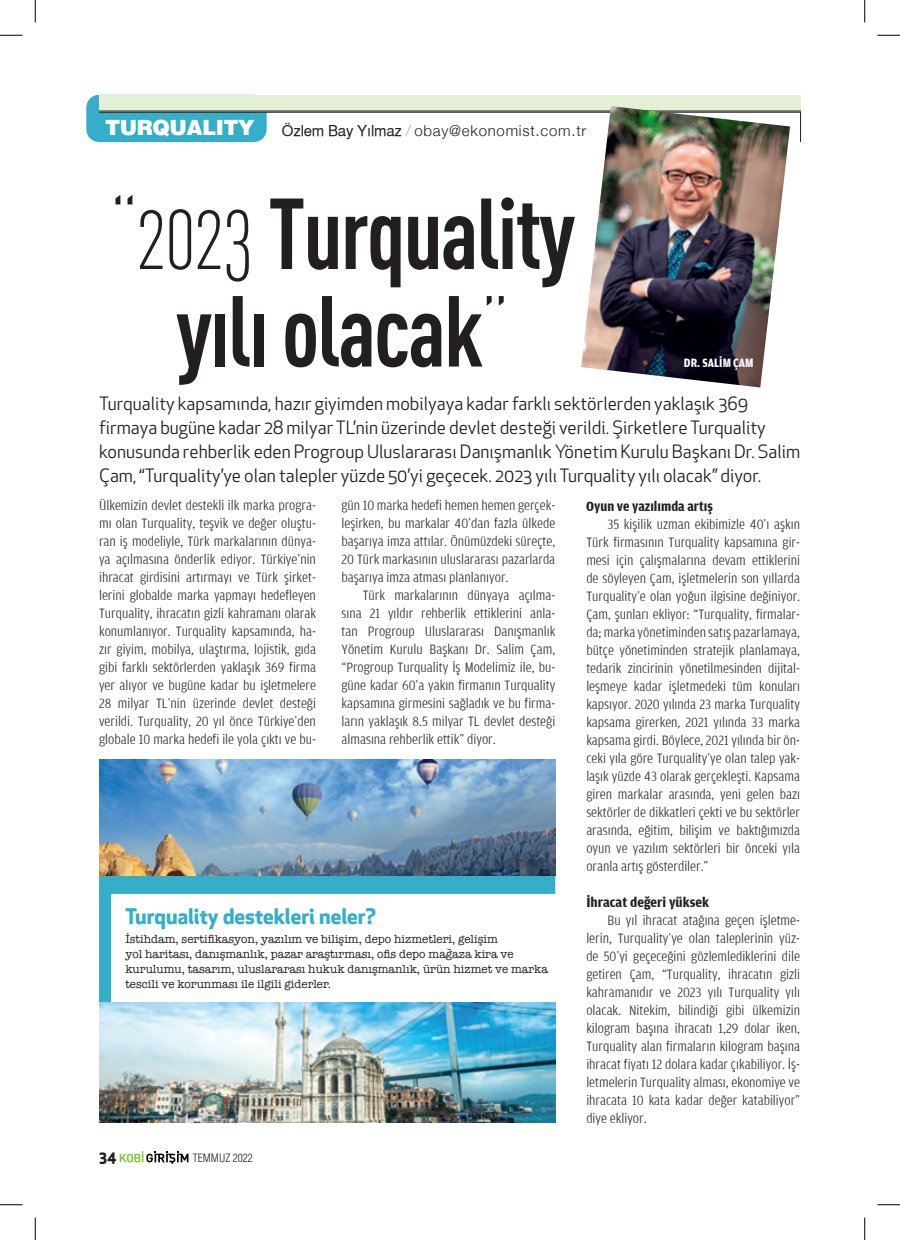
<style>
.page{position:relative;width:900px;height:1240px;background:#fff}
.page>*{position:absolute;margin:0;border:0;box-sizing:border-box;transform-origin:0 0}
.t1{font:99px/97.5px "DIN Cond Bold Alternate";letter-spacing:-.02em;color:#231f20;text-align:center;scale:.95 1}
.t2{font:700 21px "Apex New";color:#34aec9}
.t3{font:900 21px "Helveticam";letter-spacing:-.025em;color:#fff}
.t4{font:18px/24px "Apex New";color:#231f20}
.t5{font:300 15px "Helvetica Neue";letter-spacing:.05em;color:#231f20}
.t6{font:700 15px "Apex New";color:#231f20}
.t7{font:300 condensed 14.25px/18px "Amplitude Aubi 3";color:#231f20;text-align:justify;scale:1.1 1}
.t8{font:700 condensed 14.25px "Amplitude Aubi 3";color:#231f20;scale:1.05 1}
.t9{font:700 condensed 14.25px "Amplitude Aubi 3";color:#231f20;scale:1.1 1}
.t10{font:700 condensed 12.75px "Amplitude Aubi 3";color:#fff}
.t11{font:12px/15px "American Typewriter";color:#231f20}
.t12{font:300 11.25px "Helveticam Cond";color:#231f20}
.s1{font-family:"Helvetica Roman Y";font-weight:400}
.s2{font-weight:200}
.s3{font-family:"DIN Cond Light Alternate"}
</style>
<div class="page">
<div style="left:86px;top:95px;width:181px;height:47px;background:#34aec9;border-radius:13px"></div>
<svg style="left:120px;top:1151px;width:68px;height:13px"></svg>
<div style="left:99px;top:95px;width:702px;height:16px;background:#e3f0d5"></div>
<hr style="left:99px;top:111px;width:702px;height:1px;background:#231f20">
<hr style="left:99px;top:112px;width:702px;height:1px;background:#231f20">
<hr style="left:800px;top:112px;width:1px;height:30px;background:#231f20">
<img style="left:581px;top:106px;width:209px;height:281px">
<div style="left:99px;top:876px;width:456px;height:18px;background:#34aec9"></div>
<div style="left:99px;top:889px;width:12px;height:113px;background:#34aec9"></div>
<img style="left:99px;top:759px;width:456px;height:117px">
<img style="left:99px;top:1002px;width:456px;height:121px">
<svg style="left:0;top:35px;width:22px;height:1px"></svg>
<svg style="left:877px;top:35px;width:23px;height:1px"></svg>
<svg style="left:0;top:1204px;width:22px;height:1px"></svg>
<svg style="left:877px;top:1204px;width:23px;height:1px"></svg>
<svg style="left:35px;top:0;width:1px;height:22px"></svg>
<svg style="left:35px;top:1217px;width:1px;height:23px"></svg>
<svg style="left:864px;top:0;width:1px;height:22px"></svg>
<svg style="left:864px;top:1217px;width:1px;height:23px"></svg>
<p class="t3" style="left:105px;top:114px;width:151px">TURQUALITY</p>
<p class="t5" style="left:282px;top:118px;width:306px"><span class="s1">Özlem Bay Yılmaz</span> <span class="s2">/</span> obay@ekonomist.com.tr</p>
<p class="t1" style="left:110px;top:182px;width:491px"><span class="s3">“2023</span> Turquality yılı olacak<span class="s3">”</span></p>
<p class="t10" style="left:684px;top:356px;width:71px">DR. SALİM ÇAM</p>
<p class="t4" style="left:99px;top:391px;width:702px">Turquality kapsamında, hazır giyimden mobilyaya kadar farklı sektörlerden yaklaşık 369 firmaya bugüne kadar 28 milyar TL’nin üzerinde devlet desteği verildi. Şirketlere Turquality konusunda rehberlik eden Progroup Uluslararası Danışmanlık Yönetim Kurulu Başkanı Dr. Salim Çam, “Turquality’ye olan talepler yüzde 50’yi geçecek. 2023 yılı Turquality yılı olacak” diyor.</p>
<p class="t7" style="left:99px;top:496px;width:199px">Ülkemizin devlet destekli ilk marka progra&shy;mı olan Turquality, teşvik ve değer oluştu&shy;ran iş modeliyle, Türk markalarının dünya&shy;ya açılmasına önderlik ediyor. Türkiye’nin ihracat girdisini artırmayı ve Türk şirket&shy;lerini globalde marka yapmayı hedefleyen Turquality, ihracatın gizli kahramanı olarak konumlanıyor. Turquality kapsamında, ha&shy;zır giyim, mobilya, ulaştırma, lojistik, gıda gibi farklı sektörlerden yaklaşık 369 firma yer alıyor ve bugüne kadar bu işletmelere 28 milyar TL’nin üzerinde devlet desteği verildi. Turquality, 20 yıl önce Türkiye’den globale 10 marka hedefi ile yola çıktı ve bu-</p>
<p class="t7" style="left:341px;top:496px;width:196px">gün 10 marka hedefi hemen hemen gerçek&shy;leşirken, bu markalar 40’dan fazla ülkede başarıya imza attılar. Önümüzdeki süreçte, 20 Türk markasının uluslararası pazarlarda başarıya imza atması planlanıyor.</p>
<p class="t7" style="left:341px;top:586px;width:196px;text-indent:21px">Türk markalarının dünyaya açılma&shy;sına 21 yıldır rehberlik ettiklerini anla&shy;tan Progroup Uluslararası Danışmanlık Yönetim Kurulu Başkanı Dr. Salim Çam, “Progroup Turquality İş Modelimiz ile, bu&shy;güne kadar 60’a yakın firmanın Turquality kapsamına girmesini sağladık ve bu firma&shy;ların yaklaşık 8.5 milyar TL devlet desteği almasına rehberlik ettik” diyor.</p>
<p class="t2" style="left:125px;top:901px;width:252px">Turquality destekleri neler?</p>
<p class="t11" style="left:125px;top:931px;width:424px">İstihdam, sertifikasyon, yazılım ve bilişim, depo hizmetleri, gelişim<br>yol haritası, danışmanlık, pazar araştırması, ofis depo mağaza kira ve kurulumu, tasarım, uluslararası hukuk danışmanlık, ürün hizmet ve marka tescili ve korunması ile ilgili giderler.</p>
<p class="t6" style="left:99px;top:1146px;width:19px">34</p>
<p class="t12" style="left:193px;top:1152px;width:61px">TEMMUZ 2022</p>
<p class="t8" style="left:586px;top:499px;width:122px">Oyun ve yazılımda artış</p>
<p class="t7" style="left:586px;top:516px;width:196px;text-indent:21px">35 kişilik uzman ekibimizle 40’ı aşkın Türk firmasının Turquality kapsamına gir&shy;mesi için çalışmalarına devam ettiklerini de söyleyen Çam, işletmelerin son yıllarda Turquality’e olan yoğun ilgisine değiniyor.<br>Çam, şunları ekliyor: “Turquality, firmalar&shy;da; marka yönetiminden satış pazarlamaya, bütçe yönetiminden stratejik planlamaya, tedarik zincirinin yönetilmesinden dijital&shy;leşmeye kadar işletmedeki tüm konuları kapsıyor. 2020 yılında 23 marka Turquality kapsama girerken, 2021 yılında 33 marka kapsama girdi. Böylece, 2021 yılında bir ön&shy;ceki yıla göre Turquality’ye olan talep yak&shy;laşık yüzde 43 olarak gerçekleşti. Kapsama giren markalar arasında, yeni gelen bazı sektörler de dikkatleri çekti ve bu sektörler arasında, eğitim, bilişim ve baktığımızda oyun ve yazılım sektörleri bir önceki yıla oranla artış gösterdiler.”</p>
<p class="t9" style="left:586px;top:895px;width:113px">İhracat değeri yüksek</p>
<p class="t7" style="left:586px;top:911px;width:196px;text-indent:21px">Bu yıl ihracat atağına geçen işletme&shy;lerin, Turquality’ye olan taleplerinin yüz&shy;de 50’yi geçeceğini gözlemlediklerini dile getiren Çam, “Turquality, ihracatın gizli kahramanıdır ve 2023 yılı Turquality yılı olacak. Nitekim, bilindiği gibi ülkemizin kilogram başına ihracatı 1,29 dolar iken, Turquality alan firmaların kilogram başına ihracat fiyatı 12 dolara kadar çıkabiliyor. İş&shy;letmelerin Turquality alması, ekonomiye ve ihracata 10 kata kadar değer katabiliyor” diye ekliyor.</p>
</div>
